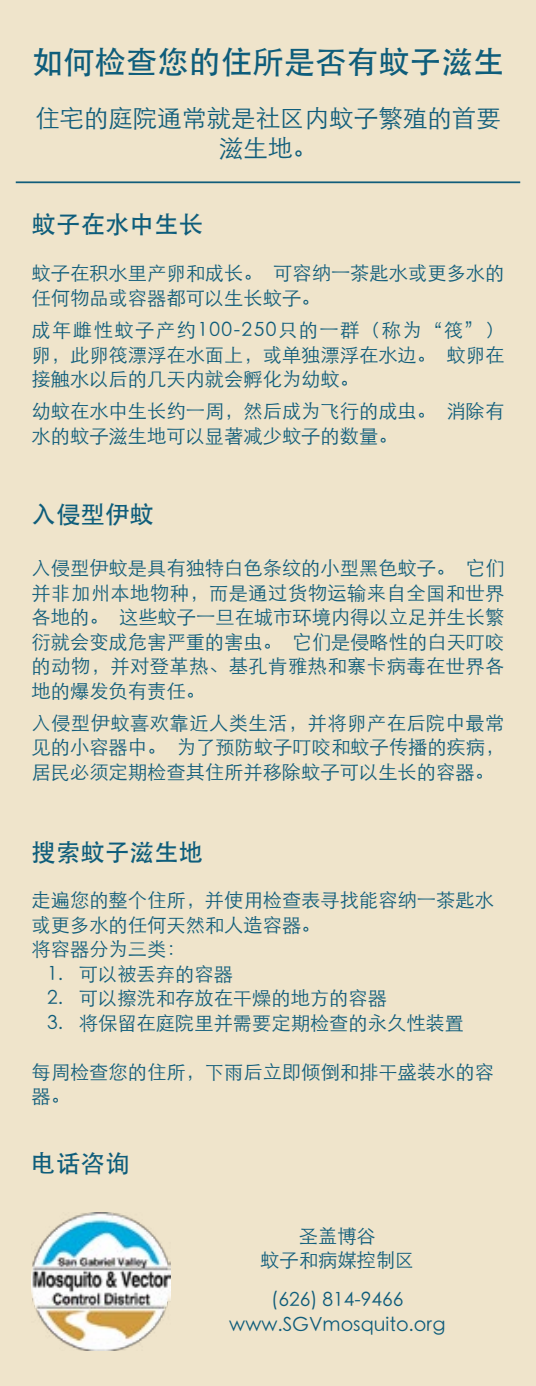
<style>
.page{position:relative;width:536px;height:1386px;background:#efe4cb}
.page>*{position:absolute;margin:0;border:0;box-sizing:border-box;transform-origin:0 0}
.t1{font:500 31.5px "ST Heiti SC";color:#0e5d7b}
.t2{font:300 24.5px/29.4px "ST Heiti SC";color:#105d7b;text-align:center}
.t3{font:500 24.5px "ST Heiti SC";color:#0e5d7b}
.t4{font:300 19.25px/24.5px "ST Heiti SC";color:#105d7b}
</style>
<div class="page">
<hr style="left:16px;top:181px;width:504px;height:2px;background:#105d7b">
<img style="left:32px;top:1213px;width:138px;height:138px">
<h1 class="t1" style="left:32px;top:44px;width:474px">如何检查您的住所是否有蚊子滋生</h1>
<p class="t2" style="left:35px;top:101px;width:467px">住宅的庭院通常就是社区内蚊子繁殖的首要滋生地。</p>
<p class="t3" style="left:32px;top:211px;width:173px">蚊子在水中生长</p>
<p class="t4" style="left:32px;top:259px;width:474px">蚊子在积水里产卵和成长。 可容纳一茶匙水或更多水的任何物品或容器都可以生长蚊子。</p>
<p class="t4" style="left:32px;top:316px;width:474px;text-align:justify">成年雌性蚊子产约100-250只的一群（称为“筏”）卵，此卵筏漂浮在水面上，或单独漂浮在水边。 蚊卵在接触水以后的几天内就会孵化为幼蚊。</p>
<p class="t4" style="left:32px;top:397px;width:474px">幼蚊在水中生长约一周，然后成为飞行的成虫。 消除有水的蚊子滋生地可以显著减少蚊子的数量。</p>
<p class="t3" style="left:32px;top:501px;width:124px">入侵型伊蚊</p>
<p class="t4" style="left:32px;top:554px;width:474px;text-align:justify">入侵型伊蚊是具有独特白色条纹的小型黑色蚊子。 它们并非加州本地物种，而是通过货物运输来自全国和世界各地的。 这些蚊子一旦在城市环境内得以立足并生长繁衍就会变成危害严重的害虫。 它们是侵略性的白天叮咬的动物，并对登革热、基孔肯雅热和寨卡病毒在世界各地的爆发负有责任。</p>
<p class="t4" style="left:32px;top:709px;width:474px;text-align:justify">入侵型伊蚊喜欢靠近人类生活，并将卵产在后院中最常见的小容器中。 为了预防蚊子叮咬和蚊子传播的疾病，居民必须定期检查其住所并移除蚊子可以生长的容器。</p>
<p class="t3" style="left:32px;top:838px;width:173px">搜索蚊子滋生地</p>
<p class="t4" style="left:32px;top:886px;width:463px">走遍您的整个住所，并使用检查表寻找能容纳一茶匙水或更多水的任何天然和人造容器。<br>将容器分为三类：</p>
<p class="t4" style="left:47px;top:959px;width:187px">1. 可以被丢弃的容器</p>
<p class="t4" style="left:47px;top:984px;width:341px">2. 可以擦洗和存放在干燥的地方的容器</p>
<p class="t4" style="left:47px;top:1008px;width:418px">3. 将保留在庭院里并需要定期检查的永久性装置</p>
<p class="t4" style="left:31px;top:1057px;width:464px">每周检查您的住所，下雨后立即倾倒和排干盛装水的容器。</p>
<p class="t3" style="left:32px;top:1149px;width:99px">电话咨询</p>
<p class="t4" style="left:260px;top:1221px;width:155px;text-align:center">圣盖博谷<br>蚊子和病媒控制区</p>
<p class="t4" style="left:229px;top:1286px;width:217px;text-align:center">(626) 814-9466 www.SGVmosquito.org</p>
</div>
